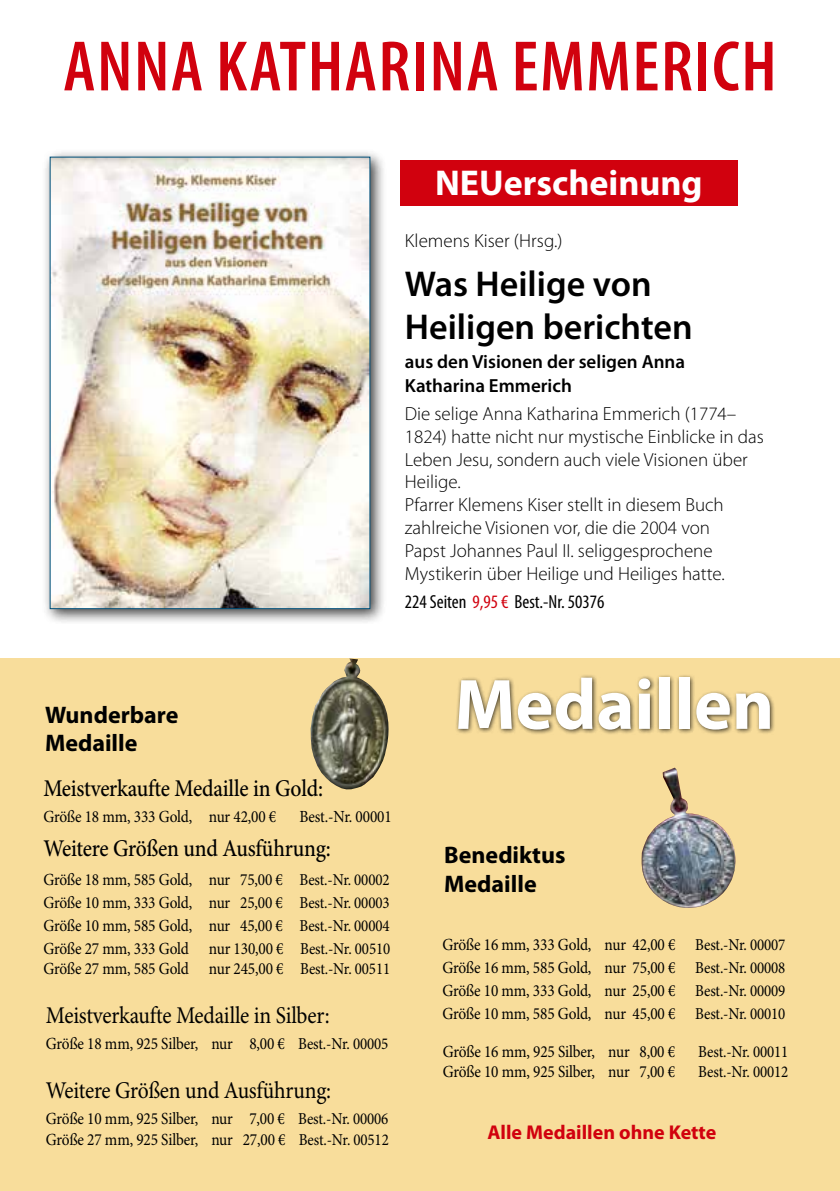
<style>
.page{position:relative;width:840px;height:1191px;background:#fff}
.page>*{position:absolute;margin:0;border:0;box-sizing:border-box;transform-origin:0 0}
.t1{font:600 condensed 72px "Myriad Pro";letter-spacing:.02em;color:#d1010e}
.t2{font:700 72px "Myriad Pro";color:#fff}
.t3{font:600 36px/43.2px "Myriad Pro";color:#000}
.t4{font:700 36px "Myriad Pro";color:#fff}
.t5{font:24px "Minion Pro";letter-spacing:-.01em;color:#000;scale:.9 1}
.t6{font:500 24px "Minion Pro";letter-spacing:-.01em;color:#000;scale:.9 1}
.t7{font:700 24px/28.8px "Myriad Pro";color:#000}
.t8{font:700 20px "Myriad Pro";color:#d1010e}
.t9{font:300 19px/22.8px "Myriad Pro";color:#000}
.t10{font:600 19px/24px "Myriad Pro";color:#000}
.t11{font:condensed 19px "Myriad Pro";color:#000}
.t12{font:17px/23px "Minion Pro";letter-spacing:-.01em;color:#000;text-align:justify;scale:.9 1}
.t13{font:16.6px "Minion Pro";letter-spacing:-.01em;color:#000;scale:.9 1}
.s1{color:#d1010e}
.s2{font-size:16.6px}
</style>
<div class="page">
<div style="left:0;top:659px;width:839px;height:532px;background:#f8dd9b"></div>
<div style="left:42px;top:149px;width:344px;height:476px;background:#000;opacity:.75"></div>
<img style="left:52px;top:159px;width:316px;height:448px">
<img style="left:310px;top:658px;width:78px;height:131px">
<div style="left:454px;top:674px;width:321px;height:61px;background:#000;opacity:.75"></div>
<img style="left:641px;top:767px;width:94px;height:141px">
<div style="left:399px;top:160px;width:338px;height:46px;background:#d1010e"></div>
<h1 class="t1" style="left:63px;top:27px;width:714px">ANNA KATHARINA EMMERICH</h1>
<h2 class="t4" style="left:435px;top:163px;width:269px">NEUerscheinung</h2>
<p class="t9" style="left:404px;top:229px;width:159px">Klemens Kiser (Hrsg.)</p>
<h2 class="t3" style="left:404px;top:263px;width:289px">Was Heilige von<br>Heiligen berichten</h2>
<p class="t10" style="left:404px;top:349px;width:282px">aus den Visionen der seligen Anna<br>Katharina Emmerich</p>
<p class="t9" style="left:404px;top:402px;width:360px">Die selige Anna Katharina Emmerich (1774– 1824) hatte nicht nur mystische Einblicke in das Leben Jesu, sondern auch viele Visionen über Heilige.<br>Pfarrer Klemens Kiser stellt in diesem Buch zahlreiche Visionen vor, die die 2004 von<br>Papst Johannes Paul II. seliggesprochene Mystikerin über Heilige und Heiliges hatte.</p>
<p class="t11" style="left:404px;top:591px;width:201px">224 Seiten <span class="s1">9,95 €</span> Best.-Nr. 50376</p>
<h3 class="t7" style="left:45px;top:700px;width:135px">Wunderbare<br>Medaille</h3>
<h3 class="t6" style="left:43px;top:773px;width:312px">Meistverkaufte Medaille in Gold:</h3>
<p class="t12" style="left:43px;top:805px;width:260px">Größe 18 mm, 333 Gold, nur 42,00 €</p>
<p class="t12" style="left:299px;top:805px;width:104px">Best.-Nr. 00001</p>
<h3 class="t6" style="left:43px;top:834px;width:321px">Weitere Größen und Ausführung:</h3>
<p class="t12" style="left:43px;top:868px;width:386px">Größe 18 mm, 585 Gold, nur 75,00 € <span class="s2">Best.-Nr. 00002<br></span>Größe 10 mm, 333 Gold, nur 25,00 € <span class="s2">Best.-Nr. 00003<br></span>Größe 10 mm, 585 Gold, nur 45,00 € <span class="s2">Best.-Nr. 00004<br></span>Größe 27 mm, 333 Gold nur 130,00 € <span class="s2">Best.-Nr. 00510</span></p>
<p class="t12" style="left:43px;top:958px;width:386px">Größe 27 mm, 585 Gold nur 245,00 € <span class="s2">Best.-Nr. 00511</span></p>
<h3 class="t5" style="left:46px;top:1001px;width:317px">Meistverkaufte Medaille in Silber:</h3>
<p class="t12" style="left:46px;top:1032px;width:382px">Größe 18 mm, 925 Silber, nur 8,00 € <span class="s2">Best.-Nr. 00005</span></p>
<h3 class="t5" style="left:46px;top:1076px;width:318px">Weitere Größen und Ausführung:</h3>
<p class="t12" style="left:46px;top:1109px;width:382px;line-height:20.4px">Größe 10 mm, 925 Silber, nur 7,00 € <span class="s2">Best.-Nr. 00006<br></span>Größe 27 mm, 925 Silber, nur 27,00 € <span class="s2">Best.-Nr. 00512</span></p>
<h1 class="t2" style="left:454px;top:664px;width:321px">Medaillen</h1>
<h3 class="t7" style="left:444px;top:840px;width:123px">Benediktus<br>Medaille</h3>
<p class="t12" style="left:442px;top:934px;width:382px">Größe 16 mm, 333 Gold, nur 42,00 € <span class="s2">Best.-Nr. 00007<br></span>Größe 16 mm, 585 Gold, nur 75,00 € <span class="s2">Best.-Nr. 00008<br></span>Größe 10 mm, 333 Gold, nur 25,00 € <span class="s2">Best.-Nr. 00009<br></span>Größe 10 mm, 585 Gold, nur 45,00 € <span class="s2">Best.-Nr. 00010</span></p>
<p class="t12" style="left:442px;top:1040px;width:259px">Größe 16 mm, 925 Silber, nur 8,00 €</p>
<p class="t13" style="left:698px;top:1041px;width:102px">Best.-Nr. 00011</p>
<p class="t12" style="left:442px;top:1061px;width:259px">Größe 10 mm, 925 Silber, nur 7,00 €</p>
<p class="t13" style="left:698px;top:1062px;width:102px">Best.-Nr. 00012</p>
<p class="t8" style="left:487px;top:1121px;width:230px">Alle Medaillen ohne Kette</p>
</div>
